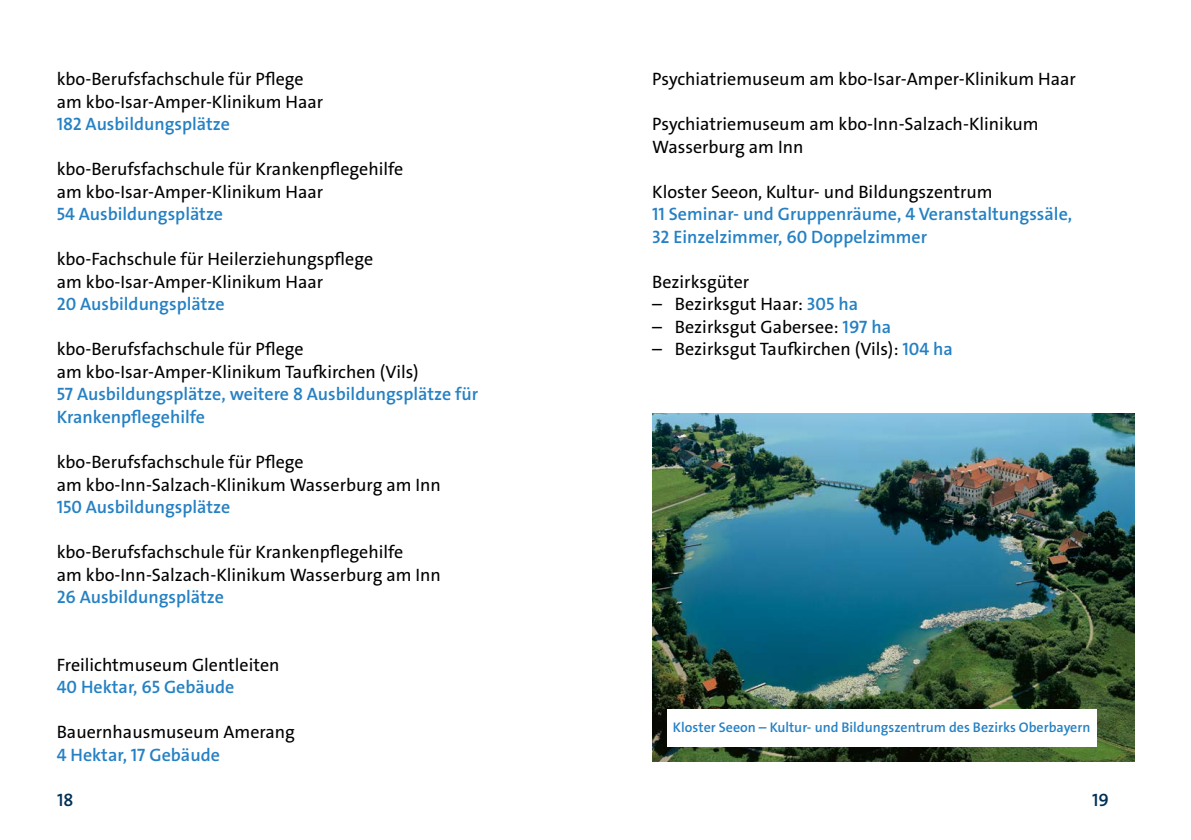
<style>
.page{position:relative;width:1191px;height:840px;background:#fff}
.page>*{position:absolute;margin:0;border:0;box-sizing:border-box;transform-origin:0 0}
.p_fließtext{font:18px/22.4px "The Sans LP5 Plain";color:#000}
.p_fließtext_ohne_abstand{font:18px/22.4px "The Sans LP6 Se Bld";color:#2581c4}
.p_aufzählung_halbgeviert{font:18px "The Sans LP5 Plain";color:#000}
.p_fließtext_ohne_abstand-2{font:18px/22.4px "The Sans LP5 Plain";color:#000}
.t1{font:18px "The Sans LP6 Se Bld";color:#003056}
.t2{font:14px "The Sans LP6 Se Bld";color:#2581c4}
.s1{font-family:"The Sans LP6 Se Bld";color:#2581c4}
.s2{font-family:"The Sans LP5 Plain";color:#000}
</style>
<div class="page">
<img style="left:652px;top:413px;width:482px;height:348px">
<div style="left:667px;top:708px;width:429px;height:38px;background:#fff"></div>
<p class="p_fließtext" style="left:57px;top:68px;width:268px">kbo-Berufsfachschule für Pflege am kbo-Isar-Amper-Klinikum Haar<br><span class="s1">182 Ausbildungsplätze</span></p>
<p class="p_fließtext" style="left:57px;top:158px;width:348px">kbo-Berufsfachschule für Krankenpflegehilfe am kbo-Isar-Amper-Klinikum Haar<br><span class="s1">54 Ausbildungsplätze</span></p>
<p class="p_fließtext" style="left:57px;top:248px;width:318px">kbo-Fachschule für Heilerziehungspflege am kbo-Isar-Amper-Klinikum Haar<br><span class="s1">20 Ausbildungsplätze</span></p>
<p class="p_fließtext" style="left:57px;top:338px;width:423px">kbo-Berufsfachschule für Pflege<br>am kbo-Isar-Amper-Klinikum Taufkirchen (Vils)<br><span class="s1">57 Ausbildungsplätze, weitere 8 Ausbildungsplätze für Krankenpflegehilfe</span></p>
<p class="p_fließtext" style="left:57px;top:450px;width:386px">kbo-Berufsfachschule für Pflege<br>am kbo-Inn-Salzach-Klinikum Wasserburg am Inn<br><span class="s1">150 Ausbildungsplätze</span></p>
<p class="p_fließtext" style="left:57px;top:540px;width:386px">kbo-Berufsfachschule für Krankenpflegehilfe<br>am kbo-Inn-Salzach-Klinikum Wasserburg am Inn<br><span class="s1">26 Ausbildungsplätze</span></p>
<p class="p_fließtext" style="left:57px;top:653px;width:224px">Freilichtmuseum Glentleiten<br><span class="s1">40 Hektar, 65 Gebäude</span></p>
<p class="p_fließtext" style="left:57px;top:720px;width:240px">Bauernhausmuseum Amerang<br><span class="s1">4 Hektar, 17 Gebäude</span></p>
<p class="p_fließtext" style="left:652px;top:68px;width:425px">Psychiatriemuseum am kbo-Isar-Amper-Klinikum Haar</p>
<p class="p_fließtext_ohne_abstand-2" style="left:652px;top:113px;width:388px">Psychiatriemuseum am kbo-Inn-Salzach-Klinikum<br>Wasserburg am Inn</p>
<p class="p_fließtext_ohne_abstand" style="left:652px;top:180px;width:421px"><span class="s2">Kloster Seeon, Kultur- und Bildungszentrum<br></span>11 Seminar- und Gruppenräume, 4 Veranstaltungssäle,<br>32 Einzelzimmer, 60 Doppelzimmer</p>
<p class="p_fließtext_ohne_abstand-2" style="left:652px;top:270px;width:99px">Bezirksgüter</p>
<p class="p_aufzählung_halbgeviert" style="left:652px;top:292px;width:207px">– Bezirksgut Haar: <span class="s1">305 ha</span></p>
<p class="p_aufzählung_halbgeviert" style="left:652px;top:315px;width:240px">– Bezirksgut Gabersee: <span class="s1">197 ha</span></p>
<p class="p_aufzählung_halbgeviert" style="left:652px;top:337px;width:302px">– Bezirksgut Taufkirchen (Vils): <span class="s1">104 ha</span></p>
<p class="t2" style="left:673px;top:718px;width:419px">Kloster Seeon – Kultur- und Bildungszentrum des Bezirks Oberbayern</p>
<p class="t1" style="left:57px;top:787px;width:18px">18</p>
<p class="t1" style="left:1092px;top:787px;width:18px">19</p>
</div>
